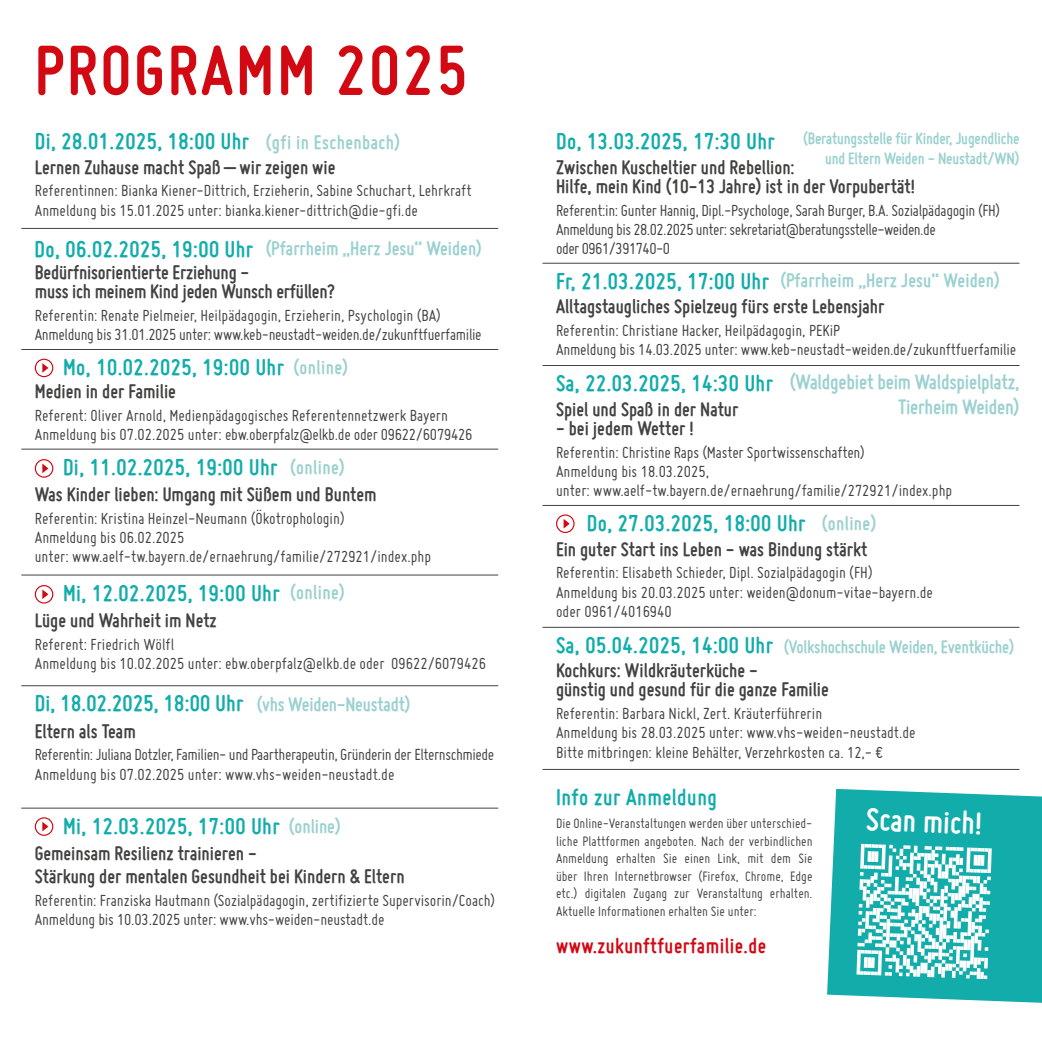
<style>
.page{position:relative;width:1042px;height:1042px;background:#fff}
.page>*{position:absolute;margin:0;border:0;box-sizing:border-box;transform-origin:0 0}
.t1{font:700 73.67px "Miso";letter-spacing:.04em;color:#d20813}
.t2{font:700 33.95px "Miso";color:#fff}
.t3{font:700 24.5px "Miso";letter-spacing:.02em;color:#12adaa}
.t4{font:700 22.75px "Miso";letter-spacing:.02em;color:#d20813}
.t5{font:700 22.22px/24.3px "Miso";letter-spacing:-.01em;color:#9bd1d0;text-align:right}
.t6{font:700 21px/19.2px "Miso";color:#424241}
.t7{font:700 21px "Miso";color:#9bd1d0}
.t8{font:700 19.25px "Miso";letter-spacing:-.01em;color:#9bd1d0}
.t9{font:17.5px/19.2px "Miso";color:#424241}
.t10{font:17.5px/19.2px "Miso";letter-spacing:-.03em;color:#424241}
.t11{font:17.5px/19.2px "Miso";letter-spacing:-.025em;color:#424241}
.t12{font:700 17.5px/19.2px "Miso";letter-spacing:-.01em;color:#9bd1d0;text-align:right}
.t13{font:14.88px/17.5px "Miso";color:#424241;text-align:justify}
.s1{font-size:21px;color:#9bd1d0}
.s2{font-size:24.5px;color:#12adaa}
</style>
<div class="page">
<hr style="left:21px;top:228px;width:477px;height:1px;background:#424241">
<hr style="left:21px;top:349px;width:477px;height:1px;background:#424241">
<hr style="left:21px;top:449px;width:477px;height:1px;background:#424241">
<hr style="left:21px;top:575px;width:477px;height:1px;background:#424241">
<hr style="left:542px;top:263px;width:477px;height:1px;background:#424241">
<hr style="left:542px;top:365px;width:477px;height:1px;background:#424241">
<hr style="left:542px;top:505px;width:477px;height:1px;background:#424241">
<hr style="left:21px;top:808px;width:477px;height:1px;background:#424241">
<div style="left:35px;top:459px;width:18px;height:19px;border:1px solid #d20813;border-radius:50%"></div>
<svg style="left:42px;top:463px;width:6px;height:10px"></svg>
<hr style="left:21px;top:685px;width:477px;height:1px;background:#424241">
<div style="left:35px;top:585px;width:18px;height:18px;border:1px solid #d20813;border-radius:50%"></div>
<svg style="left:42px;top:589px;width:6px;height:10px"></svg>
<hr style="left:542px;top:627px;width:477px;height:1px;background:#424241">
<hr style="left:542px;top:769px;width:477px;height:1px;background:#424241">
<svg style="left:827px;top:789px;width:215px;height:214px;background:#28b4b2"></svg>
<svg style="left:856px;top:844px;width:136px;height:135px"></svg>
<div style="left:35px;top:359px;width:18px;height:18px;border:1px solid #d20813;border-radius:50%"></div>
<svg style="left:42px;top:363px;width:6px;height:10px"></svg>
<div style="left:35px;top:817px;width:18px;height:19px;border:1px solid #d20813;border-radius:50%"></div>
<svg style="left:42px;top:822px;width:6px;height:9px"></svg>
<div style="left:556px;top:514px;width:18px;height:19px;border:1px solid #d20813;border-radius:50%"></div>
<svg style="left:563px;top:519px;width:7px;height:9px"></svg>
<h1 class="t1" style="left:35px;top:28px;width:434px">PROGRAMM 2025</h1>
<h3 class="t3" style="left:35px;top:127px;width:367px">Di, 28.01.2025, 18:00 Uhr <span class="s1">(gfi in Eschenbach)</span></h3>
<p class="t6" style="left:35px;top:157px;width:302px">Lernen Zuhause macht Spaß – wir zeigen wie</p>
<p class="t9" style="left:35px;top:181px;width:438px">Referentinnen: Bianka Kiener-Dittrich, Erzieherin, Sabine Schuchart, Lehrkraft<br>Anmeldung bis 15.01.2025 unter: bianka.kiener-dittrich@die-gfi.de</p>
<p class="t7" style="left:35px;top:237px;width:449px"><span class="s2">Do, 06.02.2025, 19:00 Uhr</span> (Pfarrheim „Herz Jesu“ Weiden)</p>
<p class="t6" style="left:35px;top:262px;width:302px">Bedürfnisorientierte Erziehung -<br>muss ich meinem Kind jeden Wunsch erfüllen?</p>
<p class="t9" style="left:35px;top:306px;width:448px">Referentin: Renate Pielmeier, Heilpädagogin, Erzieherin, Psychologin (BA)<br>Anmeldung bis 31.01.2025 unter: www.keb-neustadt-weiden.de/zukunftfuerfamilie</p>
<h3 class="t3" style="left:63px;top:353px;width:287px">Mo, 10.02.2025, 19:00 Uhr <span class="s1">(online)</span></h3>
<p class="t6" style="left:35px;top:381px;width:143px">Medien in der Familie</p>
<p class="t9" style="left:35px;top:405px;width:439px">Referent: Oliver Arnold, Medienpädagogisches Referentennetzwerk Bayern<br>Anmeldung bis 07.02.2025 unter: ebw.oberpfalz@elkb.de oder 09622/6079426</p>
<h3 class="t3" style="left:63px;top:453px;width:283px">Di, 11.02.2025, 19:00 Uhr <span class="s1">(online)</span></h3>
<p class="t6" style="left:35px;top:484px;width:343px">Was Kinder lieben: Umgang mit Süßem und Buntem</p>
<p class="t9" style="left:35px;top:508px;width:398px">Referentin: Kristina Heinzel-Neumann (Ökotrophologin)<br>Anmeldung bis 06.02.2025<br>unter: www.aelf-tw.bayern.de/ernaehrung/familie/272921/index.php</p>
<h3 class="t3" style="left:63px;top:579px;width:283px">Mi, 12.02.2025, 19:00 Uhr <span class="s1">(online)</span></h3>
<p class="t6" style="left:35px;top:610px;width:184px">Lüge und Wahrheit im Netz</p>
<p class="t9" style="left:35px;top:634px;width:453px">Referent: Friedrich Wölfl<br>Anmeldung bis 10.02.2025 unter: ebw.oberpfalz@elkb.de oder 09622/6079426</p>
<h3 class="t3" style="left:35px;top:689px;width:377px">Di, 18.02.2025, 18:00 Uhr <span class="s1">(vhs Weiden-Neustadt)</span></h3>
<p class="t6" style="left:35px;top:721px;width:103px">Eltern als Team</p>
<p class="t11" style="left:35px;top:745px;width:461px">Referentin: Juliana Dotzler, Familien- und Paartherapeutin, Gründerin der Elternschmiede<br>Anmeldung bis 07.02.2025 unter: www.vhs-weiden-neustadt.de</p>
<p class="t12" style="left:556px;top:129px;width:465px"><span class="s2">Do, 13.03.2025, 17:30 Uhr</span> (Beratungsstelle für Kinder, Jugendliche und Eltern Weiden - Neustadt/WN)</p>
<p class="t6" style="left:556px;top:157px;width:360px">Zwischen Kuscheltier und Rebellion:<br>Hilfe, mein Kind (10-13 Jahre) ist in der Vorpubertät!</p>
<p class="t10" style="left:556px;top:200px;width:446px">Referent:in: Gunter Hannig, Dipl.-Psychologe, Sarah Burger, B.A. Sozialpädagogin (FH)<br>Anmeldung bis 28.02.2025 unter: sekretariat@beratungsstelle-weiden.de<br>oder 0961/391740-0</p>
<p class="t7" style="left:556px;top:269px;width:445px"><span class="s2">Fr, 21.03.2025, 17:00 Uhr</span> (Pfarrheim „Herz Jesu“ Weiden)</p>
<p class="t6" style="left:556px;top:296px;width:330px">Alltagstaugliches Spielzeug fürs erste Lebensjahr</p>
<p class="t9" style="left:556px;top:320px;width:462px">Referentin: Christiane Hacker, Heilpädagogin, PEKiP<br>Anmeldung bis 14.03.2025 unter: www.keb-neustadt-weiden.de/zukunftfuerfamilie</p>
<p class="t5" style="left:556px;top:370px;width:465px"><span class="s2">Sa, 22.03.2025, 14:30 Uhr</span> (Waldgebiet beim Waldspielplatz,<br>Tierheim Weiden)</p>
<p class="t6" style="left:556px;top:399px;width:184px">Spiel und Spaß in der Natur</p>
<p class="t6" style="left:556px;top:418px;width:139px">- bei jedem Wetter !</p>
<p class="t9" style="left:556px;top:442px;width:398px">Referentin: Christine Raps (Master Sportwissenschaften)<br>Anmeldung bis 18.03.2025,<br>unter: www.aelf-tw.bayern.de/ernaehrung/familie/272921/index.php</p>
<h3 class="t3" style="left:587px;top:509px;width:291px">Do, 27.03.2025, 18:00 Uhr <span class="s1">(online)</span></h3>
<p class="t6" style="left:556px;top:539px;width:313px">Ein guter Start ins Leben - was Bindung stärkt</p>
<p class="t9" style="left:556px;top:563px;width:378px">Referentin: Elisabeth Schieder, Dipl. Sozialpädagogin (FH)<br>Anmeldung bis 20.03.2025 unter: weiden@donum-vitae-bayern.de oder 0961/4016940</p>
<h3 class="t3" style="left:556px;top:631px;width:218px">Sa, 05.04.2025, 14:00 Uhr</h3>
<p class="t8" style="left:784px;top:635px;width:232px">(Volkshochschule Weiden, Eventküche)</p>
<p class="t6" style="left:556px;top:660px;width:274px">Kochkurs: Wildkräuterküche -<br>günstig und gesund für die ganze Familie</p>
<p class="t9" style="left:556px;top:704px;width:361px">Referentin: Barbara Nickl, Zert. Kräuterführerin<br>Anmeldung bis 28.03.2025 unter: www.vhs-weiden-neustadt.de<br>Bitte mitbringen: kleine Behälter, Verzehrkosten ca. 12,- €</p>
<h3 class="t3" style="left:556px;top:783px;width:162px">Info zur Anmeldung</h3>
<h3 class="t3" style="left:63px;top:812px;width:279px">Mi, 12.03.2025, 17:00 Uhr <span class="s1">(online)</span></h3>
<h2 class="t2" style="left:867px;top:800px;width:117px;rotate:2deg">Scan mich!</h2>
<p class="t13" style="left:556px;top:814px;width:258px">Die Online-Veranstaltungen werden über unterschied&shy;liche Plattformen angeboten. Nach der verbindlichen Anmeldung erhalten Sie einen Link, mit dem Sie über Ihren Internetbrowser (Firefox, Chrome, Edge etc.) digitalen Zugang zur Veranstaltung erhalten.<br>Aktuelle Informationen erhalten Sie unter:</p>
<p class="t6" style="left:35px;top:842px;width:371px;line-height:22.8px">Gemeinsam Resilienz trainieren -<br>Stärkung der mentalen Gesundheit bei Kindern &amp; Eltern</p>
<p class="t9" style="left:35px;top:890px;width:462px">Referentin: Franziska Hautmann (Sozialpädagogin, zertifizierte Supervisorin/Coach)<br>Anmeldung bis 10.03.2025 unter: www.vhs-weiden-neustadt.de</p>
<h3 class="t4" style="left:556px;top:933px;width:211px">www.zukunftfuerfamilie.de</h3>
</div>
